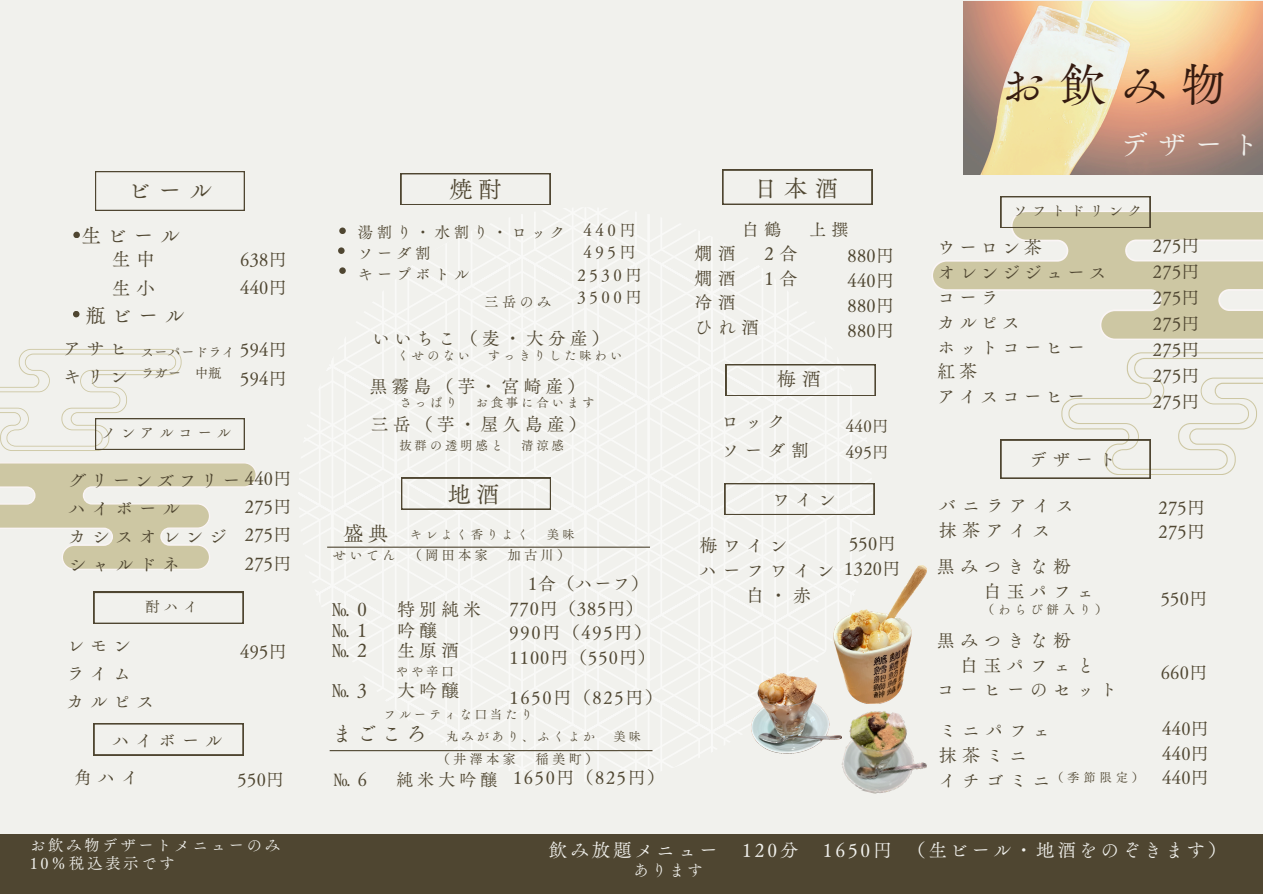
<style>
.page{position:relative;width:1263px;height:894px;background:#fff}
.page>*{position:absolute;margin:0;border:0;box-sizing:border-box;transform-origin:0 0}
.t1{font:46.5px "Canva Tsuku A Old Min Pr 6 N R";color:#351b10}
.t2{font:28.5px "Canva Tsuku A Old Min Pr 6 N R";color:#f1f1ed}
.t3{font:23.55px "Canva Tsuku A Old Min Pr 6 N R";letter-spacing:.26em;color:#4f4631}
.t4{font:23.4px "Canva Tsuku A Old Min Pr 6 N R";color:#4f4631}
.t5{font:20.25px "Canva Tsuku A Old Min Pr 6 N R";letter-spacing:.3em;color:#4f4631}
.t6{font:19.2px "Canva Tsuku A Old Min Pr 6 N R";color:#4f4631}
.t7{font:18.75px "Canva Tsuku A Old Min Pr 6 N R";letter-spacing:.15em;color:#f1f1ed}
.t8{font:18.75px/29.2px "Canva Tsuku A Old Min Pr 6 N R";color:#4f4631}
.t9{font:18px/28.2px "Canva Tsuku A Old Min Pr 6 N R";letter-spacing:.3em;color:#4f4631}
.t10{font:18px/24.8px "Canva Tsuku A Old Min Pr 6 N R";letter-spacing:.2em;color:#4f4631}
.t11{font:17.85px/24.6px "Canva Tsuku A Old Min Pr 6 N R";letter-spacing:.3em;color:#4f4631}
.t12{font:17.7px/24.8px "Canva Tsuku A Old Min Pr 6 N R";letter-spacing:.02em;color:#4f4631}
.t13{font:17.7px/24.8px "Canva Tsuku A Old Min Pr 6 N R";letter-spacing:.06em;color:#4f4631}
.t14{font:17.7px "Canva Tsuku A Old Min Pr 6 N R";letter-spacing:.1em;color:#4f4631}
.t15{font:17.7px "Canva Tsuku A Old Min Pr 6 N R";letter-spacing:.095em;color:#4f4631}
.t16{font:17.25px "Canva Tsuku A Old Min Pr 6 N R";color:#4f4631}
.t17{font:16.2px/22.5px "Canva Tsuku A Old Min Pr 6 N R";letter-spacing:.22em;color:#4f4631;text-align:center}
.t18{font:16.2px/25.8px "Canva Tsuku A Old Min Pr 6 N R";letter-spacing:.02em;color:#4f4631}
.t19{font:15.75px/18px "Canva Tsuku A Old Min Pr 6 N R";letter-spacing:.15em;color:#f1f1ed}
.t20{font:15.75px/21.3px "Canva Tsuku A Old Min Pr 6 N R";letter-spacing:.22em;color:#4f4631}
.t21{font:14.7px "Canva Tsuku A Old Min Pr 6 N R";letter-spacing:.3em;color:#4f4631}
.t22{font:14.25px "Canva Tsuku A Old Min Pr 6 N R";color:#4f4631}
.t23{font:13.5px "Canva Tsuku A Old Min Pr 6 N R";letter-spacing:.22em;color:#4f4631}
.t24{font:13.5px "Canva Tsuku A Old Min Pr 6 N R";color:#4f4631}
.t25{font:12.45px "Canva Tsuku A Old Min Pr 6 N R";letter-spacing:.22em;color:#4f4631}
.s1{font-size:17.7px}
</style>
<div class="page">
<div style="left:0;top:0;width:1263px;height:893px;background:#f1f1ed"></div>
<div style="left:0;top:834px;width:1263px;height:59px;background:#4f4631"></div>
<svg style="left:0;top:463px;width:256px;height:106px"></svg>
<svg style="left:95px;top:171px;width:150px;height:39px"></svg>
<svg style="left:0;top:349px;width:245px;height:102px"></svg>
<svg style="left:94px;top:591px;width:149px;height:32px"></svg>
<svg style="left:94px;top:723px;width:149px;height:31px"></svg>
<div style="left:73px;top:231px;width:7px;height:7px;background:#4f4631;border-radius:50%"></div>
<div style="left:73px;top:311px;width:7px;height:6px;background:#4f4631;border-radius:50%"></div>
<svg style="left:327px;top:170px;width:548px;height:584px"></svg>
<svg style="left:933px;top:196px;width:330px;height:143px"></svg>
<svg style="left:1001px;top:352px;width:262px;height:126px"></svg>
<hr style="left:327px;top:546px;width:323px;height:1px;background:#4f4631">
<hr style="left:330px;top:749px;width:322px;height:2px;background:#4f4631">
<div style="left:339px;top:227px;width:7px;height:7px;background:#4f4631;border-radius:50%"></div>
<div style="left:338px;top:247px;width:7px;height:7px;background:#4f4631;border-radius:50%"></div>
<div style="left:339px;top:267px;width:7px;height:7px;background:#4f4631;border-radius:50%"></div>
<img style="left:833px;top:565px;width:94px;height:138px">
<img style="left:751px;top:673px;width:90px;height:80px">
<img style="left:837px;top:703px;width:90px;height:91px">
<img style="left:963px;top:1px;width:299px;height:174px">
<h3 class="t3" style="left:128px;top:179px;width:86px">ビール</h3>
<p class="t5" style="left:81px;top:225px;width:101px">生ビール</p>
<h5 class="t8" style="left:112px;top:244px;width:45px">生中生小</h5>
<h2 class="t5" style="left:85px;top:304px;width:101px">瓶ビール</h2>
<h4 class="t9" style="left:63px;top:334px;width:66px">アサヒキリン</h4>
<h4 class="t24" style="left:141px;top:345px;width:96px">スーパードライ</h4>
<h5 class="t23" style="left:141px;top:366px;width:82px">ラガー 中瓶</h5>
<h5 class="t12" style="left:240px;top:245px;width:48px;line-height:28.2px">638円<br>440円</h5>
<h4 class="t12" style="left:240px;top:335px;width:48px;line-height:28.2px">594円<br>594円</h4>
<p class="t21" style="left:102px;top:425px;width:131px">ノンアルコール</p>
<p class="t9" style="left:69px;top:465px;width:224px">グリーンズフリー<span class="s1">440円</span>ハイボール<br>カシスオレンジ<br>シャルドネ</p>
<h5 class="t12" style="left:245px;top:492px;width:48px;line-height:28.2px;text-align:justify">275円275円275円</h5>
<h1 class="t21" style="left:145px;top:599px;width:55px">酎ハイ</h1>
<p class="t9" style="left:66px;top:630px;width:90px">レモン<br>ライム<br>カルピス</p>
<h3 class="t12" style="left:113px;top:727px;width:111px">ハイボール</h3>
<h5 class="t9" style="left:74px;top:763px;width:66px">角ハイ</h5>
<h5 class="t12" style="left:240px;top:638px;width:48px">495円</h5>
<p class="t12" style="left:238px;top:767px;width:48px">550円</p>
<h5 class="t19" style="left:30px;top:836px;width:252px">お飲み物デザートメニューのみ<br>10％税込表示です</h5>
<h3 class="t3" style="left:449px;top:177px;width:54px">焼酎</h3>
<h3 class="t4" style="left:754px;top:176px;width:86px">日 本酒</h3>
<p class="t20" style="left:358px;top:221px;width:210px">湯割り・水割り・ロックソーダ割<br>キープボトル</p>
<h6 class="t22" style="left:485px;top:294px;width:68px">三岳のみ</h6>
<h5 class="t17" style="left:577px;top:218px;width:66px">440円<br>495円<br>2530円<br>3500円</h5>
<p class="t9" style="left:372px;top:324px;width:239px">いいちこ（麦・大分産）</p>
<h4 class="t9" style="left:370px;top:371px;width:217px">黒霧島（芋・宮崎産）</h4>
<p class="t9" style="left:371px;top:410px;width:217px">三岳（芋・屋久島産）</p>
<p class="t25" style="left:397px;top:349px;width:75px">くせのない</p>
<p class="t25" style="left:488px;top:349px;width:136px">すっきりした味わい</p>
<h5 class="t25" style="left:399px;top:396px;width:60px">さっぱり</h5>
<h5 class="t25" style="left:475px;top:396px;width:120px">お食事に合います</h5>
<p class="t25" style="left:399px;top:439px;width:105px">抜群の透明感と</p>
<p class="t25" style="left:521px;top:439px;width:44px">清涼感</p>
<h6 class="t3" style="left:447px;top:482px;width:54px">地酒</h6>
<p class="t5" style="left:343px;top:523px;width:46px">盛典</p>
<h5 class="t23" style="left:333px;top:547px;width:157px">せいてん （岡田本家</h5>
<h5 class="t23" style="left:507px;top:547px;width:64px">加古川）</h5>
<h6 class="t25" style="left:410px;top:528px;width:120px">キレよく香りよく</h6>
<h6 class="t25" style="left:547px;top:528px;width:29px">美味</h6>
<h4 class="t9" style="left:331px;top:595px;width:41px">№０</h4>
<h4 class="t9" style="left:397px;top:595px;width:85px">特別純米</h4>
<h4 class="t9" style="left:331px;top:615px;width:41px">№１</h4>
<h4 class="t9" style="left:397px;top:615px;width:41px">吟醸</h4>
<h4 class="t9" style="left:331px;top:635px;width:41px">№２</h4>
<h4 class="t9" style="left:397px;top:635px;width:63px">生原酒</h4>
<h5 class="t9" style="left:331px;top:676px;width:41px">№３</h5>
<h5 class="t9" style="left:397px;top:676px;width:63px">大吟醸</h5>
<p class="t25" style="left:396px;top:664px;width:56px">やや辛口</p>
<p class="t13" style="left:509px;top:570px;width:148px;text-indent:19px">1合（ハーフ）<br>770円（385円）<br>990円（495円）<br>1100円（550円）</p>
<h4 class="t14" style="left:509px;top:687px;width:155px">1650円（825円）</h4>
<h5 class="t25" style="left:383px;top:707px;width:151px">フルーティな口当たり</h5>
<h5 class="t5" style="left:332px;top:722px;width:96px">まごころ</h5>
<h5 class="t25" style="left:446px;top:729px;width:151px">丸みがあり、ふくよか</h5>
<h5 class="t25" style="left:613px;top:729px;width:29px">美味</h5>
<p class="t23" style="left:437px;top:751px;width:81px">（井澤本家</p>
<p class="t23" style="left:536px;top:751px;width:64px">稲美町）</p>
<h5 class="t16" style="left:333px;top:770px;width:40px">№６</h5>
<h5 class="t16" style="left:396px;top:770px;width:103px">純米大吟醸</h5>
<h5 class="t15" style="left:513px;top:768px;width:153px">1650円（825円）</h5>
<p class="t16" style="left:742px;top:220px;width:41px">白 鶴</p>
<p class="t16" style="left:809px;top:220px;width:41px">上撰</p>
<h5 class="t9" style="left:694px;top:239px;width:43px">燗酒</h5>
<h5 class="t9" style="left:765px;top:239px;width:34px">2 合</h5>
<h5 class="t9" style="left:694px;top:263px;width:43px">燗酒</h5>
<h5 class="t9" style="left:765px;top:263px;width:34px">1 合</h5>
<h5 class="t9" style="left:694px;top:290px;width:66px;line-height:24.8px">冷酒<br>ひれ酒</h5>
<h5 class="t6" style="left:777px;top:369px;width:46px">梅酒</h5>
<h5 class="t9" style="left:721px;top:407px;width:90px">ロック<br>ソーダ割</h5>
<p class="t12" style="left:847px;top:243px;width:48px;text-align:justify">880円440円880円880円</p>
<p class="t18" style="left:846px;top:413px;width:44px">440円<br>495円</p>
<h6 class="t12" style="left:772px;top:486px;width:65px">ワイン</h6>
<h5 class="t9" style="left:699px;top:531px;width:90px">梅ワイン</h5>
<h5 class="t9" style="left:699px;top:556px;width:137px">ハーフワイン</h5>
<h5 class="t9" style="left:746px;top:581px;width:65px">白 ・赤</h5>
<h5 class="t12" style="left:844px;top:531px;width:57px">550円<br>1320円</h5>
<h5 class="t1" style="left:999px;top:61px;width:229px">お飲み物</h5>
<h5 class="t2" style="left:1120px;top:130px;width:141px">デザート</h5>
<h5 class="t21" style="left:1013px;top:203px;width:131px">ソフトドリンク</h5>
<h5 class="t10" style="left:937px;top:235px;width:171px">ウーロン茶<br>オレンジジュースコーラ<br>カルピス<br>ホットコーヒー紅茶<br>アイスコーヒー</h5>
<h5 class="t12" style="left:1153px;top:233px;width:48px;line-height:25.8px;text-align:justify">275円275円275円275円275円275円275円</h5>
<h6 class="t12" style="left:1029px;top:447px;width:88px">デザート</h6>
<h5 class="t9" style="left:939px;top:492px;width:137px;line-height:24.8px">バニラアイス抹茶アイス</h5>
<h5 class="t11" style="left:983px;top:554px;width:112px;text-indent:-47px">黒みつきな粉<br>白 玉パフェ</h5>
<h5 class="t11" style="left:937px;top:628px;width:136px">黒みつきな粉</h5>
<p class="t11" style="left:937px;top:652px;width:182px;text-align:center">白 玉パフェと<br>コーヒーのセット</p>
<h5 class="t25" style="left:982px;top:602px;width:127px">（わらび餅入り）</h5>
<h5 class="t12" style="left:1158px;top:494px;width:48px">275円<br>275円</h5>
<h5 class="t12" style="left:1161px;top:585px;width:48px">550円</h5>
<p class="t12" style="left:1161px;top:660px;width:48px">660円</p>
<h5 class="t9" style="left:939px;top:717px;width:113px;line-height:24.8px">ミニパフェ抹茶ミニ<br>イチゴミニ</h5>
<h5 class="t12" style="left:1162px;top:715px;width:48px;text-align:justify">440円440円440円</h5>
<p class="t25" style="left:1051px;top:771px;width:95px">（季節限定）</p>
<h5 class="t7" style="left:549px;top:840px;width:171px">飲み放題メニュー</h5>
<h5 class="t7" style="left:742px;top:840px;width:58px">120分</h5>
<h5 class="t7" style="left:823px;top:840px;width:405px">1650円 （生ビール・地酒をのぞきます）</h5>
<h5 class="t19" style="left:633px;top:860px;width:71px">あります</h5>
</div>
